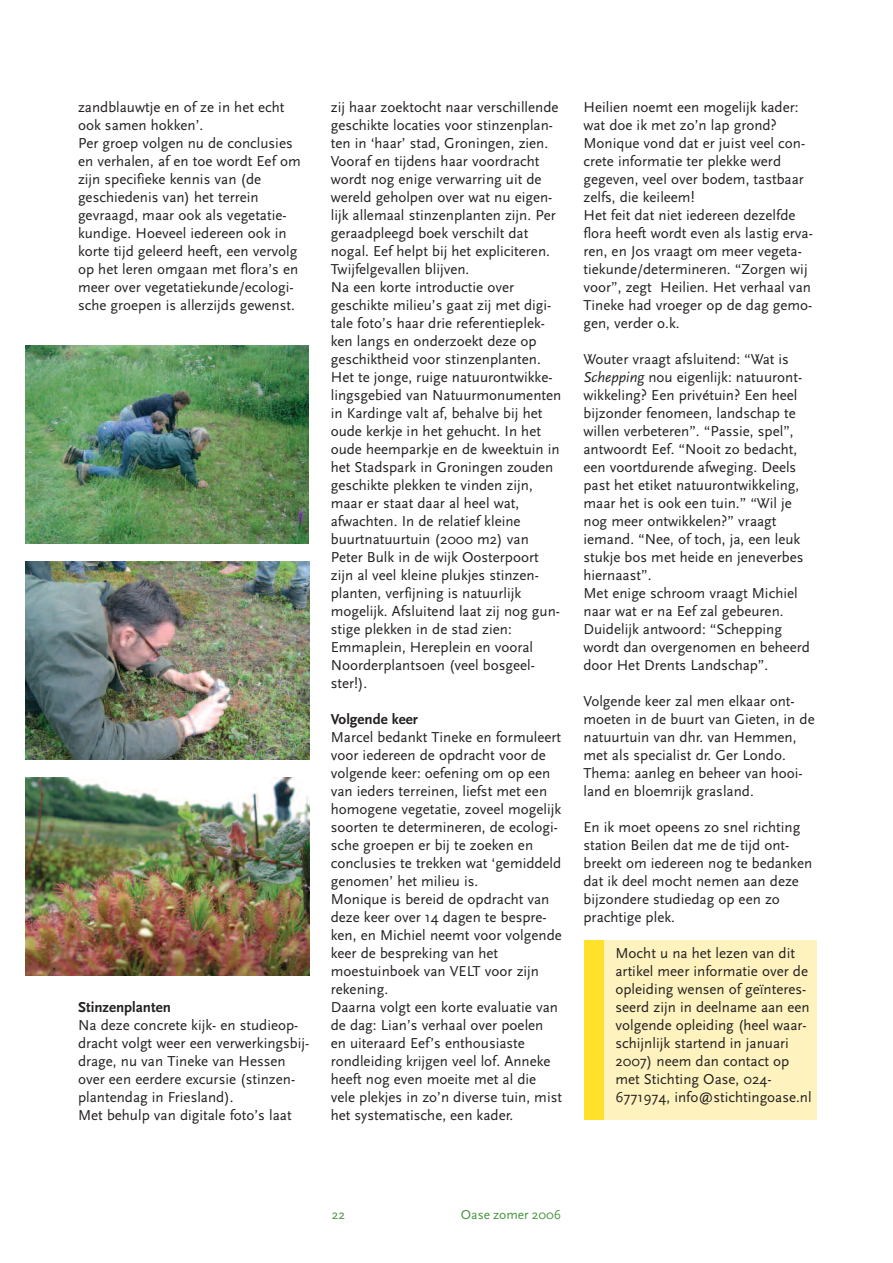
<style>
.page{position:relative;width:893px;height:1263px;background:#fff}
.page>*{position:absolute;margin:0;border:0;box-sizing:border-box;transform-origin:0 0}
.t1{font:15px/18px "Scala Sans";color:#231f20}
.t2{font:700 15px "Scala Sans";color:#231f20}
.t3{font:13.5px "Scala Sans";color:#499442}
.s1{font-style:italic}
</style>
<div class="page">
<div style="left:584px;top:941px;width:232px;height:179px;background:#fef3be"></div>
<img style="left:26px;top:346px;width:282px;height:198px">
<img style="left:26px;top:562px;width:283px;height:198px">
<img style="left:26px;top:778px;width:283px;height:198px">
<div style="left:584px;top:941px;width:19px;height:179px;background:#ffe02b"></div>
<p class="t1" style="left:78px;top:98px;width:224px">zandblauwtje en of ze in het echt ook samen hokken’.<br>Per groep volgen nu de conclusies en verhalen, af en toe wordt Eef om zijn specifieke kennis van (de geschiedenis van) het terrein gevraagd, maar ook als vegetatie&shy;kundige. Hoeveel iedereen ook in korte tijd geleerd heeft, een vervolg op het leren omgaan met flora’s en meer over vegetatiekunde/ecologi&shy;sche groepen is allerzijds gewenst.</p>
<p class="t2" style="left:78px;top:998px;width:94px">Stinzenplanten</p>
<p class="t1" style="left:78px;top:1016px;width:233px">Na deze concrete kijk- en studieop&shy;dracht volgt weer een verwerkingsbij&shy;drage, nu van Tineke van Hessen over een eerdere excursie (stinzen&shy;plantendag in Friesland).<br>Met behulp van digitale foto’s laat</p>
<p class="t1" style="left:331px;top:98px;width:232px">zij haar zoektocht naar verschillende geschikte locaties voor stinzenplan&shy;ten in ‘haar’ stad, Groningen, zien.<br>Vooraf en tijdens haar voordracht wordt nog enige verwarring uit de wereld geholpen over wat nu eigen&shy;lijk allemaal stinzenplanten zijn. Per geraadpleegd boek verschilt dat nogal. Eef helpt bij het expliciteren.<br>Twijfelgevallen blijven.<br>Na een korte introductie over geschikte milieu’s gaat zij met digi&shy;tale foto’s haar drie referentieplek&shy;ken langs en onderzoekt deze op geschiktheid voor stinzenplanten.<br>Het te jonge, ruige natuurontwikke&shy;lingsgebied van Natuurmonumenten in Kardinge valt af, behalve bij het oude kerkje in het gehucht. In het oude heemparkje en de kweektuin in het Stadspark in Groningen zouden geschikte plekken te vinden zijn, maar er staat daar al heel wat, afwachten. In de relatief kleine buurtnatuurtuin (2000 m2) van Peter Bulk in de wijk Oosterpoort zijn al veel kleine plukjes stinzen&shy;planten, verfijning is natuurlijk mogelijk. Afsluitend laat zij nog gun&shy;stige plekken in de stad zien:<br>Emmaplein, Hereplein en vooral Noorderplantsoen (veel bosgeel&shy;ster!).</p>
<p class="t2" style="left:331px;top:710px;width:89px">Volgende keer</p>
<p class="t1" style="left:331px;top:728px;width:233px">Marcel bedankt Tineke en formuleert voor iedereen de opdracht voor de volgende keer: oefening om op een van ieders terreinen, liefst met een homogene vegetatie, zoveel mogelijk soorten te determineren, de ecologi&shy;sche groepen er bij te zoeken en conclusies te trekken wat ‘gemiddeld genomen’ het milieu is.<br>Monique is bereid de opdracht van deze keer over 14 dagen te bespre&shy;ken, en Michiel neemt voor volgende keer de bespreking van het moestuinboek van VELT voor zijn rekening.<br>Daarna volgt een korte evaluatie van de dag: Lian’s verhaal over poelen en uiteraard Eef’s enthousiaste rondleiding krijgen veel lof. Anneke heeft nog even moeite met al die vele plekjes in zo’n diverse tuin, mist het systematische, een kader.</p>
<p class="t1" style="left:583px;top:98px;width:231px">Heilien noemt een mogelijk kader: wat doe ik met zo’n lap grond?<br>Monique vond dat er juist veel con&shy;crete informatie ter plekke werd gegeven, veel over bodem, tastbaar zelfs, die keileem!<br>Het feit dat niet iedereen dezelfde flora heeft wordt even als lastig erva&shy;ren, en Jos vraagt om meer vegeta&shy;tiekunde/determineren. “Zorgen wij voor”, zegt Heilien. Het verhaal van<br>Tineke had vroeger op de dag gemo&shy;gen, verder o.k.</p>
<p class="t1" style="left:583px;top:350px;width:228px">Wouter vraagt afsluitend: “Wat is<br><span class="s1">Schepping</span> nou eigenlijk: natuuront&shy;wikkeling? Een privétuin? Een heel bijzonder fenomeen, landschap te willen verbeteren”. “Passie, spel”, antwoordt Eef. “Nooit zo bedacht, een voortdurende afweging. Deels past het etiket natuurontwikkeling, maar het is ook een tuin.” “Wil je nog meer ontwikkelen?” vraagt iemand. “Nee, of toch, ja, een leuk stukje bos met heide en jeneverbes hiernaast”.<br>Met enige schroom vraagt Michiel naar wat er na Eef zal gebeuren.<br>Duidelijk antwoord: “Schepping wordt dan overgenomen en beheerd door Het Drents Landschap”.</p>
<p class="t1" style="left:583px;top:692px;width:233px">Volgende keer zal men elkaar ont&shy;moeten in de buurt van Gieten, in de natuurtuin van dhr. van Hemmen, met als specialist dr. Ger Londo.<br>Thema: aanleg en beheer van hooi&shy;land en bloemrijk grasland.</p>
<p class="t1" style="left:583px;top:818px;width:230px">En ik moet opeens zo snel richting station Beilen dat me de tijd ont&shy;breekt om iedereen nog te bedanken dat ik deel mocht nemen aan deze bijzondere studiedag op een zo prachtige plek.</p>
<p class="t1" style="left:615px;top:944px;width:198px">Mocht u na het lezen van dit artikel meer informatie over de opleiding wensen of geïnteres&shy;seerd zijn in deelname aan een volgende opleiding (heel waar&shy;schijnlijk startend in januari<br>2007) neem dan contact op met Stichting Oase, 024-<br>6771974, info@stichtingoase.nl</p>
<p class="t3" style="left:332px;top:1207px;width:15px">22</p>
<p class="t3" style="left:461px;top:1207px;width:102px">Oase zomer 2006</p>
</div>
